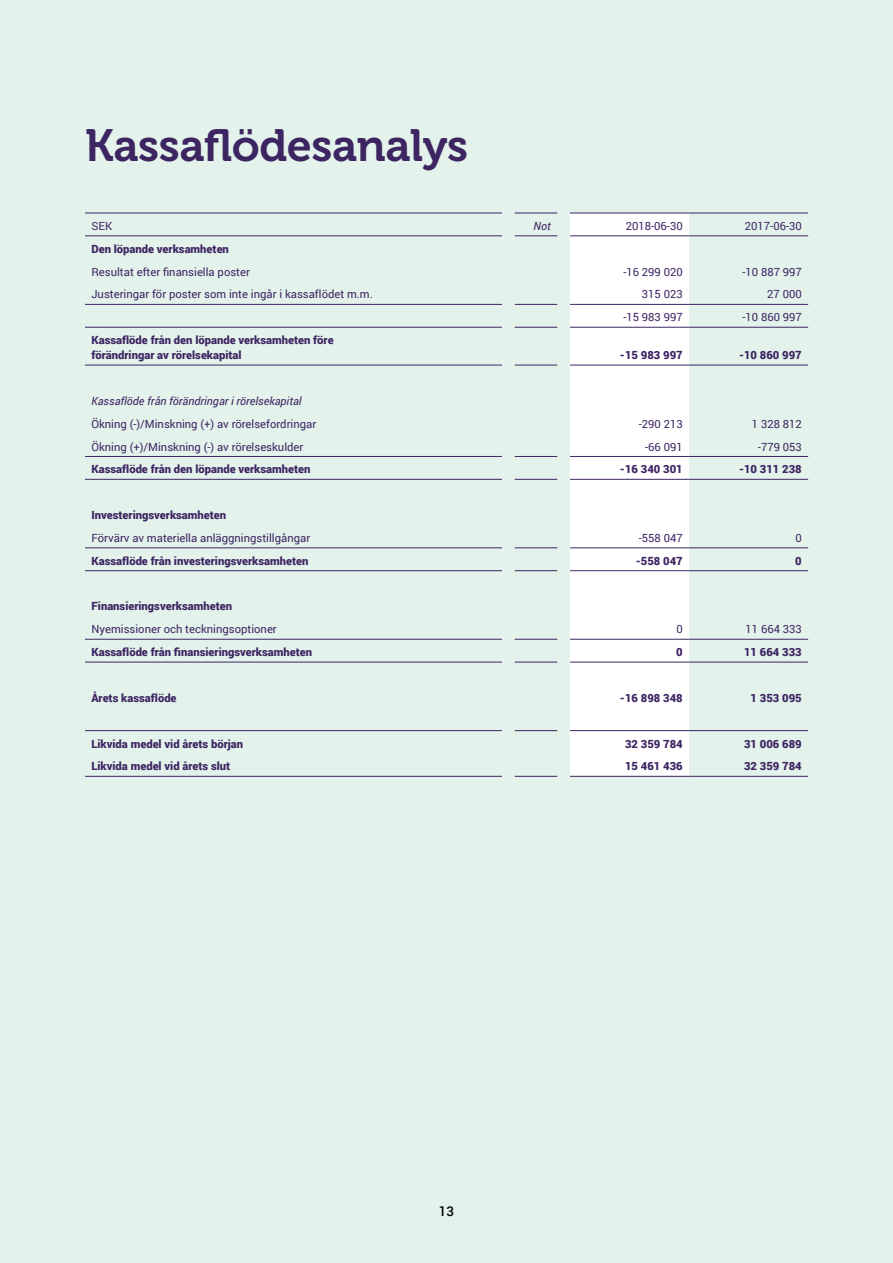
<style>
.page{position:relative;width:893px;height:1263px;background:#e3f2eb}
.page>*{position:absolute;margin:0;border:0;box-sizing:border-box;transform-origin:0 0}
.t1{font:45px "Museo 700";letter-spacing:-.01em;color:#3d2562}
.t2{font:500 13.5px "Roboto";color:#000}
.t3{font:900 11.25px/15px "Roboto";color:#3d2562}
.t4{font:11.25px "Roboto";color:#3d2562}
.t5{font:italic 11.25px "Roboto";color:#3d2562}
</style>
<div class="page">
<div style="left:570px;top:214px;width:119px;height:562px;background:#fff"></div>
<hr style="left:85px;top:304px;width:417px;height:1px;background:#3d2562">
<hr style="left:85px;top:213px;width:417px;height:1px;background:#3d2562">
<hr style="left:570px;top:213px;width:119px;height:1px;background:#3d2562">
<hr style="left:689px;top:213px;width:119px;height:1px;background:#3d2562">
<hr style="left:85px;top:235px;width:417px;height:1px;background:#3d2562">
<hr style="left:515px;top:213px;width:42px;height:1px;background:#3d2562">
<hr style="left:515px;top:235px;width:42px;height:1px;background:#3d2562">
<hr style="left:515px;top:304px;width:42px;height:1px;background:#3d2562">
<hr style="left:85px;top:327px;width:417px;height:1px;background:#3d2562">
<hr style="left:515px;top:327px;width:42px;height:1px;background:#3d2562">
<hr style="left:570px;top:327px;width:119px;height:1px;background:#3d2562">
<hr style="left:689px;top:327px;width:119px;height:1px;background:#3d2562">
<hr style="left:85px;top:365px;width:417px;height:1px;background:#3d2562">
<hr style="left:515px;top:365px;width:42px;height:1px;background:#3d2562">
<hr style="left:570px;top:365px;width:119px;height:1px;background:#3d2562">
<hr style="left:689px;top:365px;width:119px;height:1px;background:#3d2562">
<hr style="left:85px;top:479px;width:417px;height:1px;background:#3d2562">
<hr style="left:515px;top:479px;width:42px;height:1px;background:#3d2562">
<hr style="left:570px;top:479px;width:119px;height:1px;background:#3d2562">
<hr style="left:689px;top:479px;width:119px;height:1px;background:#3d2562">
<hr style="left:85px;top:570px;width:417px;height:1px;background:#3d2562">
<hr style="left:515px;top:570px;width:42px;height:1px;background:#3d2562">
<hr style="left:570px;top:570px;width:119px;height:1px;background:#3d2562">
<hr style="left:689px;top:570px;width:119px;height:1px;background:#3d2562">
<hr style="left:85px;top:662px;width:417px;height:1px;background:#3d2562">
<hr style="left:515px;top:662px;width:42px;height:1px;background:#3d2562">
<hr style="left:570px;top:662px;width:119px;height:1px;background:#3d2562">
<hr style="left:689px;top:662px;width:119px;height:1px;background:#3d2562">
<hr style="left:85px;top:456px;width:417px;height:1px;background:#3d2562">
<hr style="left:515px;top:456px;width:42px;height:1px;background:#3d2562">
<hr style="left:570px;top:456px;width:119px;height:1px;background:#3d2562">
<hr style="left:689px;top:456px;width:119px;height:1px;background:#3d2562">
<hr style="left:85px;top:547px;width:417px;height:1px;background:#3d2562">
<hr style="left:515px;top:547px;width:42px;height:1px;background:#3d2562">
<hr style="left:570px;top:547px;width:119px;height:1px;background:#3d2562">
<hr style="left:689px;top:547px;width:119px;height:1px;background:#3d2562">
<hr style="left:85px;top:639px;width:417px;height:1px;background:#3d2562">
<hr style="left:515px;top:639px;width:42px;height:1px;background:#3d2562">
<hr style="left:570px;top:639px;width:119px;height:1px;background:#3d2562">
<hr style="left:689px;top:639px;width:119px;height:1px;background:#3d2562">
<hr style="left:570px;top:235px;width:119px;height:1px;background:#3d2562">
<hr style="left:689px;top:235px;width:119px;height:1px;background:#3d2562">
<hr style="left:85px;top:730px;width:417px;height:1px;background:#3d2562">
<hr style="left:515px;top:730px;width:42px;height:1px;background:#3d2562">
<hr style="left:570px;top:730px;width:119px;height:1px;background:#3d2562">
<hr style="left:689px;top:730px;width:119px;height:1px;background:#3d2562">
<hr style="left:85px;top:776px;width:417px;height:1px;background:#3d2562">
<hr style="left:515px;top:776px;width:42px;height:1px;background:#3d2562">
<hr style="left:570px;top:776px;width:119px;height:1px;background:#3d2562">
<hr style="left:689px;top:776px;width:119px;height:1px;background:#3d2562">
<hr style="left:570px;top:304px;width:119px;height:1px;background:#3d2562">
<hr style="left:689px;top:304px;width:119px;height:1px;background:#3d2562">
<h1 class="t1" style="left:85px;top:121px;width:384px">Kassaflödesanalys</h1>
<p class="t4" style="left:91px;top:218px;width:22px">SEK</p>
<p class="t5" style="left:534px;top:218px;width:19px">Not</p>
<p class="t4" style="left:626px;top:218px;width:58px">2018-06-30</p>
<p class="t4" style="left:745px;top:218px;width:58px">2017-06-30</p>
<p class="t3" style="left:91px;top:241px;width:139px">Den löpande verksamheten</p>
<p class="t4" style="left:91px;top:264px;width:160px">Resultat efter finansiella poster</p>
<p class="t4" style="left:623px;top:264px;width:61px">-16 299 020</p>
<p class="t4" style="left:742px;top:264px;width:61px">-10 887 997</p>
<p class="t4" style="left:91px;top:287px;width:283px">Justeringar för poster som inte ingår i kassaflödet m.m.</p>
<p class="t4" style="left:642px;top:287px;width:42px">315 023</p>
<p class="t4" style="left:767px;top:287px;width:36px">27 000</p>
<p class="t4" style="left:623px;top:309px;width:61px">-15 983 997</p>
<p class="t4" style="left:742px;top:309px;width:61px">-10 860 997</p>
<p class="t3" style="left:91px;top:332px;width:244px">Kassaflöde från den löpande verksamheten före förändringar av rörelsekapital</p>
<p class="t3" style="left:620px;top:347px;width:64px">-15 983 997</p>
<p class="t3" style="left:739px;top:347px;width:64px">-10 860 997</p>
<p class="t5" style="left:91px;top:393px;width:212px">Kassaflöde från förändringar i rörelsekapital</p>
<p class="t4" style="left:91px;top:416px;width:226px">Ökning (-)/Minskning (+) av rörelsefordringar</p>
<p class="t4" style="left:639px;top:416px;width:45px">-290 213</p>
<p class="t4" style="left:752px;top:416px;width:51px">1 328 812</p>
<p class="t4" style="left:91px;top:439px;width:213px">Ökning (+)/Minskning (-) av rörelseskulder</p>
<p class="t4" style="left:645px;top:439px;width:39px">-66 091</p>
<p class="t4" style="left:758px;top:439px;width:45px">-779 053</p>
<p class="t3" style="left:91px;top:461px;width:220px">Kassaflöde från den löpande verksamheten</p>
<p class="t3" style="left:620px;top:461px;width:64px">-16 340 301</p>
<p class="t3" style="left:739px;top:461px;width:64px">-10 311 238</p>
<p class="t3" style="left:91px;top:507px;width:136px">Investeringsverksamheten</p>
<p class="t4" style="left:91px;top:530px;width:220px">Förvärv av materiella anläggningstillgångar</p>
<p class="t4" style="left:639px;top:530px;width:45px">-558 047</p>
<p class="t4" style="left:795px;top:530px;width:8px">0</p>
<p class="t3" style="left:91px;top:553px;width:218px">Kassaflöde från investeringsverksamheten</p>
<p class="t3" style="left:636px;top:553px;width:48px">-558 047</p>
<p class="t3" style="left:795px;top:553px;width:8px">0</p>
<p class="t3" style="left:91px;top:598px;width:142px">Finansieringsverksamheten</p>
<p class="t4" style="left:91px;top:621px;width:187px">Nyemissioner och teckningsoptioner</p>
<p class="t4" style="left:676px;top:621px;width:8px">0</p>
<p class="t4" style="left:745px;top:621px;width:58px">11 664 333</p>
<p class="t3" style="left:91px;top:644px;width:222px">Kassaflöde från finansieringsverksamheten</p>
<p class="t3" style="left:676px;top:644px;width:8px">0</p>
<p class="t3" style="left:744px;top:644px;width:59px">11 664 333</p>
<p class="t3" style="left:91px;top:690px;width:87px">Årets kassaflöde</p>
<p class="t3" style="left:620px;top:690px;width:64px">-16 898 348</p>
<p class="t3" style="left:751px;top:690px;width:53px">1 353 095</p>
<p class="t3" style="left:91px;top:736px;width:153px">Likvida medel vid årets början</p>
<p class="t3" style="left:625px;top:736px;width:59px">32 359 784</p>
<p class="t3" style="left:744px;top:736px;width:59px">31 006 689</p>
<p class="t3" style="left:91px;top:758px;width:140px">Likvida medel vid årets slut</p>
<p class="t3" style="left:625px;top:758px;width:59px">15 461 436</p>
<p class="t3" style="left:744px;top:758px;width:59px">32 359 784</p>
<p class="t2" style="left:439px;top:1202px;width:17px">13</p>
</div>
